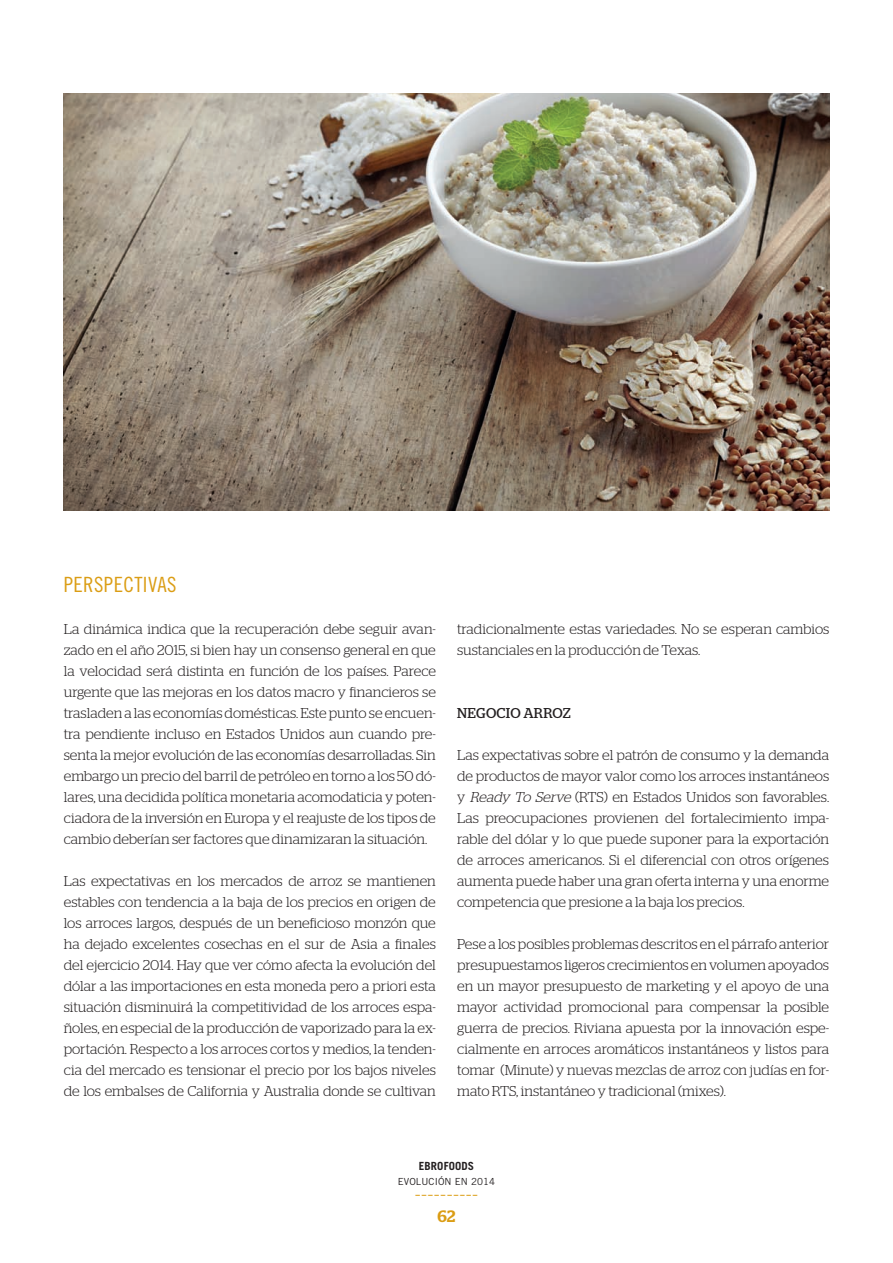
<style>
.page{position:relative;width:893px;height:1263px;background:#fff}
.page>*{position:absolute;margin:0;border:0;box-sizing:border-box;transform-origin:0 0}
.t1{font:21px "Trade Gothic LT Std Cn 18";letter-spacing:.02em;color:#db9d14}
.t2{font:300 18px "Trade Gothic LT Std";color:#db9d14}
.t3{font:500 16.5px "Stag";color:#db9d14}
.t4{font:300 14.25px/21px "Stag";color:#231f20;text-align:justify}
.t5{font:14.25px "Stag";letter-spacing:.02em;color:#231f20}
.t6{font:700 11.25px "Trade Gothic LT Std";letter-spacing:.01em;color:#231f20}
.t7{font:9.75px "Trade Gothic LT Std";letter-spacing:.01em;color:#231f20}
.s1{font-style:italic}
</style>
<div class="page">
<img style="left:64px;top:94px;width:765px;height:416px">
<p class="t1" style="left:64px;top:572px;width:114px">PERSPECTIVAS</p>
<p class="t4" style="left:64px;top:618px;width:374px">La dinámica indica que la recuperación debe seguir avan&shy;zado en el año 2015, si bien hay un consenso general en que la velocidad será distinta en función de los países. Parece urgente que las mejoras en los datos macro y financieros se trasladen a las economías domésticas. Este punto se encuen&shy;tra pendiente incluso en Estados Unidos aun cuando pre&shy;senta la mejor evolución de las economías desarrolladas. Sin embargo un precio del barril de petróleo en torno a los 50 dó&shy;lares, una decidida política monetaria acomodaticia y poten&shy;ciadora de la inversión en Europa y el reajuste de los tipos de cambio deberían ser factores que dinamizaran la situación.</p>
<p class="t4" style="left:64px;top:870px;width:374px">Las expectativas en los mercados de arroz se mantienen estables con tendencia a la baja de los precios en origen de los arroces largos, después de un beneficioso monzón que ha dejado excelentes cosechas en el sur de Asia a finales del ejercicio 2014. Hay que ver cómo afecta la evolución del dólar a las importaciones en esta moneda pero a priori esta situación disminuirá la competitividad de los arroces espa&shy;ñoles, en especial de la producción de vaporizado para la ex&shy;portación. Respecto a los arroces cortos y medios, la tenden&shy;cia del mercado es tensionar el precio por los bajos niveles de los embalses de California y Australia donde se cultivan</p>
<p class="t4" style="left:457px;top:618px;width:374px">tradicionalmente estas variedades. No se esperan cambios sustanciales en la producción de Texas.</p>
<p class="t5" style="left:457px;top:704px;width:115px">NEGOCIO ARROZ</p>
<p class="t4" style="left:457px;top:744px;width:374px">Las expectativas sobre el patrón de consumo y la demanda de productos de mayor valor como los arroces instantáneos y <span class="s1">Ready To Serve</span> (RTS) en Estados Unidos son favorables.<br>Las preocupaciones provienen del fortalecimiento impa&shy;rable del dólar y lo que puede suponer para la exportación de arroces americanos. Si el diferencial con otros orígenes aumenta puede haber una gran oferta interna y una enorme competencia que presione a la baja los precios.</p>
<p class="t4" style="left:457px;top:933px;width:374px">Pese a los posibles problemas descritos en el párrafo anterior presupuestamos ligeros crecimientos en volumen apoyados en un mayor presupuesto de marketing y el apoyo de una mayor actividad promocional para compensar la posible guerra de precios. Riviana apuesta por la innovación espe&shy;cialmente en arroces aromáticos instantáneos y listos para tomar (Minute) y nuevas mezclas de arroz con judías en for&shy;mato RTS, instantáneo y tradicional (mixes).</p>
<p class="t6" style="left:419px;top:1159px;width:57px">EBROFOODS</p>
<p class="t7" style="left:398px;top:1175px;width:99px">EVOLUCIÓN EN 2014</p>
<p class="t2" style="left:415px;top:1183px;width:65px">----------</p>
<p class="t3" style="left:437px;top:1207px;width:19px">62</p>
</div>
